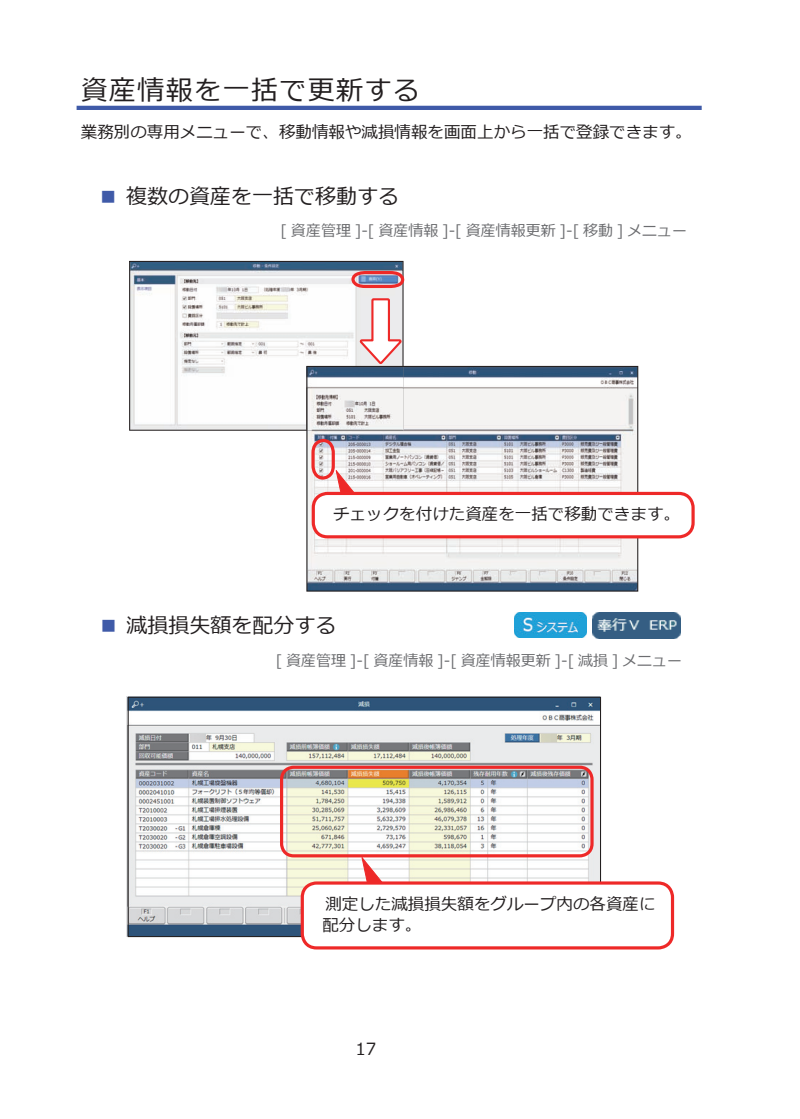
<style>
.page{position:relative;width:800px;height:1119px;background:#fff}
.page>*{position:absolute;margin:0;border:0;box-sizing:border-box;transform-origin:0 0}
.t1{font:27px "Meiryo";letter-spacing:.05em;color:#231f20}
.t2{font:21px "Meiryo";color:#231f20}
.t3{font:16.8px "Meiryo";color:#231f20}
.t4{font:16.5px/21.3px "Meiryo";color:#231f20}
.t5{font:15px "Meiryo";color:#6c6d70}
.s1{color:#3f5aa8}
</style>
<div class="page">
<svg style="left:129px;top:261px;width:274px;height:169px"></svg>
<hr style="left:77px;top:106px;width:624px;height:4px;background:#3f5aa8">
<img style="left:308px;top:368px;width:328px;height:221px">
<img style="left:308px;top:368px;width:95px;height:62px">
<div style="left:306px;top:366px;width:332px;height:225px;border:1px solid #231f20"></div>
<svg style="left:358px;top:297px;width:45px;height:69px"></svg>
<svg style="left:350px;top:269px;width:55px;height:20px"></svg>
<svg style="left:310px;top:437px;width:68px;height:86px"></svg>
<img style="left:130px;top:698px;width:469px;height:236px">
<div style="left:280px;top:765px;width:313px;height:92px;border:3px solid #ee2928;border-radius:12px"></div>
<svg style="left:342px;top:854px;width:62px;height:27px"></svg>
<div style="left:302px;top:882px;width:370px;height:65px;background:#fff;border-radius:14px"></div>
<div style="left:300px;top:881px;width:374px;height:68px;border:3px solid #ee2928;border-radius:14px"></div>
<div style="left:313px;top:493px;width:380px;height:43px;background:#fff;border-radius:14px"></div>
<div style="left:311px;top:492px;width:383px;height:46px;border:3px solid #ee2928;border-radius:14px"></div>
<img style="left:514px;top:612px;width:72px;height:25px">
<img style="left:592px;top:612px;width:88px;height:26px">
<h1 class="t1" style="left:81px;top:72px;width:340px">資産情報を一括で更新する</h1>
<p class="t4" style="left:81px;top:123px;width:612px">業務別の専用メニューで、移動情報や減損情報を画面上から一括で登録できます。</p>
<p class="t2" style="left:98px;top:181px;width:303px"><span class="s1">■</span> 複数の資産を一括で移動する</p>
<p class="t5" style="left:280px;top:220px;width:408px">[ 資産管理 ]-[ 資産情報 ]-[ 資産情報更新 ]-[ 移動 ] メニュー</p>
<p class="t4" style="left:333px;top:504px;width:348px">チェックを付けた資産を一括で移動できます。</p>
<p class="t2" style="left:98px;top:611px;width:240px"><span class="s1">■</span> 減損損失額を配分する</p>
<p class="t5" style="left:276px;top:649px;width:408px">[ 資産管理 ]-[ 資産情報 ]-[ 資産情報更新 ]-[ 減損 ] メニュー</p>
<p class="t4" style="left:322px;top:894px;width:334px">測定した減損損失額をグループ内の各資産に配分します。</p>
<p class="t3" style="left:355px;top:1037px;width:22px">17</p>
</div>
